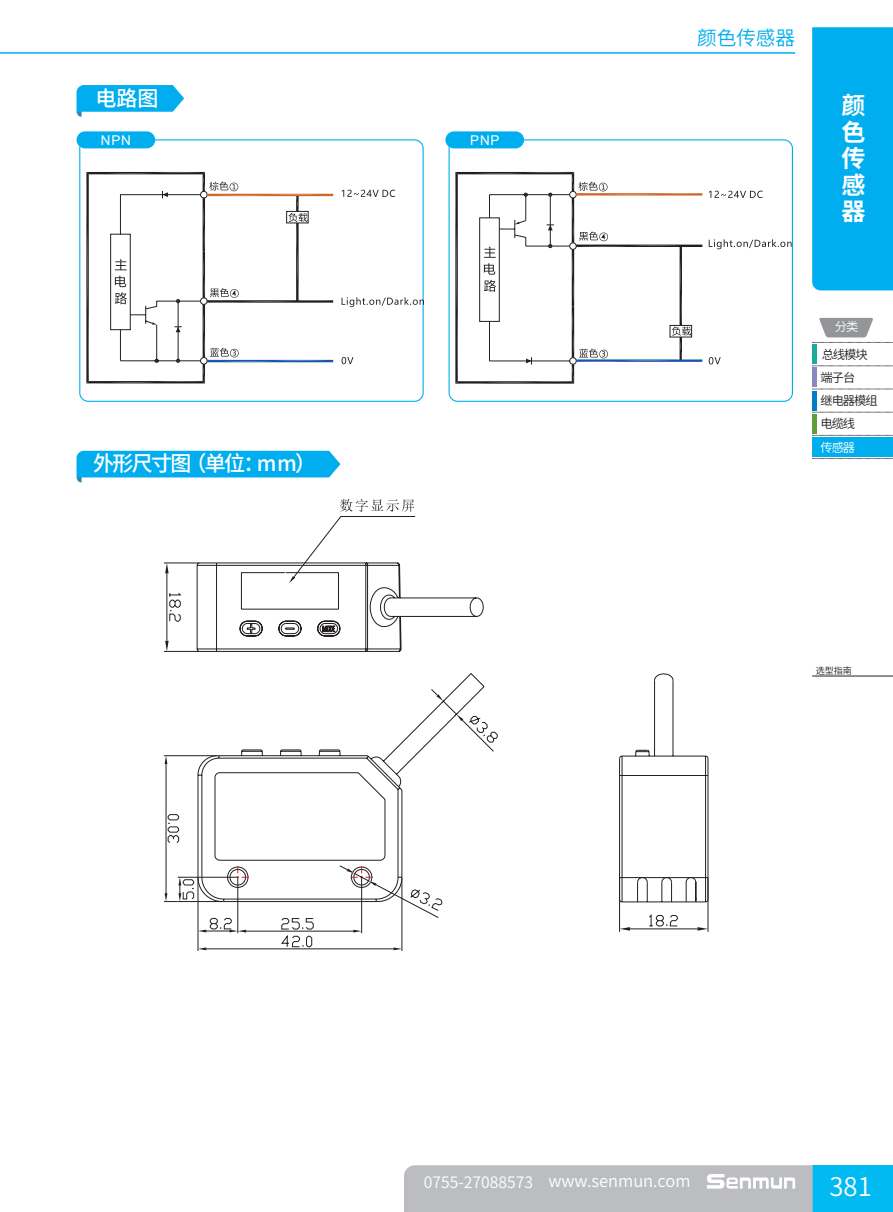
<style>
.page{position:relative;width:893px;height:1212px;background:#fff}
.page>*{position:absolute;margin:0;border:0;box-sizing:border-box;transform-origin:0 0}
.t1{font:25.65px "Source Han Sans SC";color:#fff}
.t2{font:700 24px/26.4px "Source Han Sans SC";color:#fff;text-align:justify}
.t3{font:500 21px "Source Han Sans SC";letter-spacing:-.08em;color:#fff}
.t4{font:19.65px "Source Han Sans SC";color:#00aeef}
.t5{font:16.5px "Source Han Sans SC";color:#fff}
.外形图_配线图型号_Arial9号{font:13.5px "Arial";letter-spacing:.06em;color:#fff}
.t6{font:12.3px/23.2px "Source Han Sans SC";letter-spacing:-.08em;color:#231f20}
.t7{font:12.3px "Source Han Sans SC";color:#fff}
.t8{font:9px "Source Han Sans SC";color:#231f20}
.s1{font-size:15.75px}
</style>
<div class="page">
<hr style="left:812px;top:676px;width:81px;height:1px;background:#231f20">
<div style="left:812px;top:391px;width:5px;height:19px;background:#007ec5"></div>
<div style="left:812px;top:344px;width:5px;height:20px;background:#1baa9b"></div>
<div style="left:812px;top:414px;width:5px;height:20px;background:#609e3d"></div>
<div style="left:812px;top:437px;width:81px;height:20px;background:#00aeef"></div>
<svg style="left:812px;top:389px;width:81px;height:1px"></svg>
<svg style="left:812px;top:366px;width:81px;height:1px"></svg>
<svg style="left:812px;top:412px;width:81px;height:1px"></svg>
<svg style="left:812px;top:458px;width:81px;height:1px"></svg>
<svg style="left:812px;top:435px;width:81px;height:1px"></svg>
<svg style="left:812px;top:318px;width:81px;height:25px"></svg>
<div style="left:812px;top:367px;width:5px;height:20px;background:#8a88c1"></div>
<div style="left:812px;top:27px;width:81px;height:263px;background:#00aeef"></div>
<hr style="left:0;top:52px;width:795px;height:2px;background:#00aeef">
<div style="left:813px;top:1165px;width:80px;height:47px;background:#00baf1"></div>
<div style="left:404px;top:1165px;width:409px;height:47px;background:#bcbdc0"></div>
<svg style="left:77px;top:85px;width:107px;height:32px"></svg>
<svg style="left:77px;top:451px;width:263px;height:31px;background:#29baf1"></svg>
<div style="left:79px;top:139px;width:345px;height:263px;border:1px solid #00aeef;border-radius:9px"></div>
<div style="left:449px;top:139px;width:344px;height:263px;border:1px solid #00aeef;border-radius:9px"></div>
<svg style="left:86px;top:172px;width:247px;height:211px"></svg>
<svg style="left:342px;top:190px;width:53px;height:7px"></svg>
<svg style="left:342px;top:297px;width:82px;height:10px"></svg>
<svg style="left:342px;top:357px;width:11px;height:7px"></svg>
<svg style="left:455px;top:172px;width:247px;height:212px"></svg>
<svg style="left:709px;top:191px;width:53px;height:7px"></svg>
<svg style="left:709px;top:239px;width:82px;height:10px"></svg>
<svg style="left:709px;top:357px;width:12px;height:7px"></svg>
<hr style="left:526px;top:246px;width:44px;height:1px;background:#231f20">
<div style="left:77px;top:131px;width:78px;height:17px;background:#00aeef;border-radius:9px"></div>
<div style="left:445px;top:131px;width:79px;height:17px;background:#00aeef;border-radius:9px"></div>
<svg style="left:619px;top:673px;width:90px;height:229px"></svg>
<hr style="left:619px;top:877px;width:1px;height:55px;background:#231f20">
<hr style="left:708px;top:877px;width:1px;height:55px;background:#231f20">
<hr style="left:630px;top:928px;width:67px;height:1px;background:#231f20">
<svg style="left:620px;top:927px;width:10px;height:4px"></svg>
<svg style="left:697px;top:927px;width:11px;height:4px"></svg>
<svg style="left:649px;top:914px;width:29px;height:13px"></svg>
<svg style="left:165px;top:641px;width:4px;height:10px"></svg>
<svg style="left:165px;top:564px;width:4px;height:9px"></svg>
<hr style="left:164px;top:651px;width:53px;height:1px;background:#231f20">
<hr style="left:164px;top:563px;width:53px;height:1px;background:#231f20">
<hr style="left:167px;top:573px;width:1px;height:68px;background:#231f20">
<svg style="left:169px;top:593px;width:13px;height:29px"></svg>
<svg style="left:196px;top:499px;width:288px;height:153px"></svg>
<svg style="left:165px;top:756px;width:2px;height:8px"></svg>
<svg style="left:353px;top:930px;width:8px;height:2px"></svg>
<svg style="left:393px;top:947px;width:9px;height:3px"></svg>
<svg style="left:197px;top:673px;width:288px;height:229px"></svg>
<svg style="left:431px;top:688px;width:67px;height:64px"></svg>
<hr style="left:164px;top:755px;width:55px;height:1px;background:#231f20">
<hr style="left:166px;top:764px;width:1px;height:129px;background:#231f20">
<svg style="left:167px;top:814px;width:12px;height:29px"></svg>
<hr style="left:402px;top:877px;width:1px;height:74px;background:#231f20">
<hr style="left:206px;top:948px;width:187px;height:1px;background:#231f20">
<svg style="left:281px;top:935px;width:31px;height:12px"></svg>
<svg style="left:238px;top:866px;width:11px;height:12px"></svg>
<hr style="left:361px;top:877px;width:1px;height:56px;background:#231f20">
<hr style="left:246px;top:931px;width:107px;height:1px;background:#231f20">
<svg style="left:281px;top:918px;width:33px;height:11px"></svg>
<hr style="left:238px;top:877px;width:1px;height:56px;background:#231f20">
<hr style="left:198px;top:901px;width:1px;height:32px;background:#231f20">
<svg style="left:198px;top:918px;width:48px;height:33px"></svg>
<hr style="left:178px;top:877px;width:60px;height:1px;background:#231f20">
<svg style="left:164px;top:877px;width:60px;height:25px"></svg>
<svg style="left:339px;top:865px;width:104px;height:53px"></svg>
<p class="t3" style="left:95px;top:86px;width:64px">电路图</p>
<p class="外形图_配线图型号_Arial9号" style="left:101px;top:131px;width:32px">NPN</p>
<p class="外形图_配线图型号_Arial9号" style="left:470px;top:131px;width:31px">PNP</p>
<p class="t3" style="left:93px;top:452px;width:225px">外形尺寸图（单位：mm）</p>
<p class="t4" style="left:697px;top:26px;width:100px">颜色传感器</p>
<h2 class="t2" style="left:841px;top:93px;width:25px">颜色传感器</h2>
<p class="t7" style="left:835px;top:320px;width:25px">分类</p>
<p class="t6" style="left:820px;top:343px;width:49px">总线模块端子台</p>
<p class="t6" style="left:820px;top:389px;width:59px">继电器模组电缆线</p>
<p class="t7" style="left:820px;top:440px;width:36px">传感器</p>
<p class="t8" style="left:816px;top:666px;width:37px">选型指南</p>
<p class="t5" style="left:424px;top:1172px;width:268px"><span class="s1">0755-27088573</span> www.senmun.com</p>
<h1 class="t1" style="left:829px;top:1172px;width:44px">381</h1>
</div>
